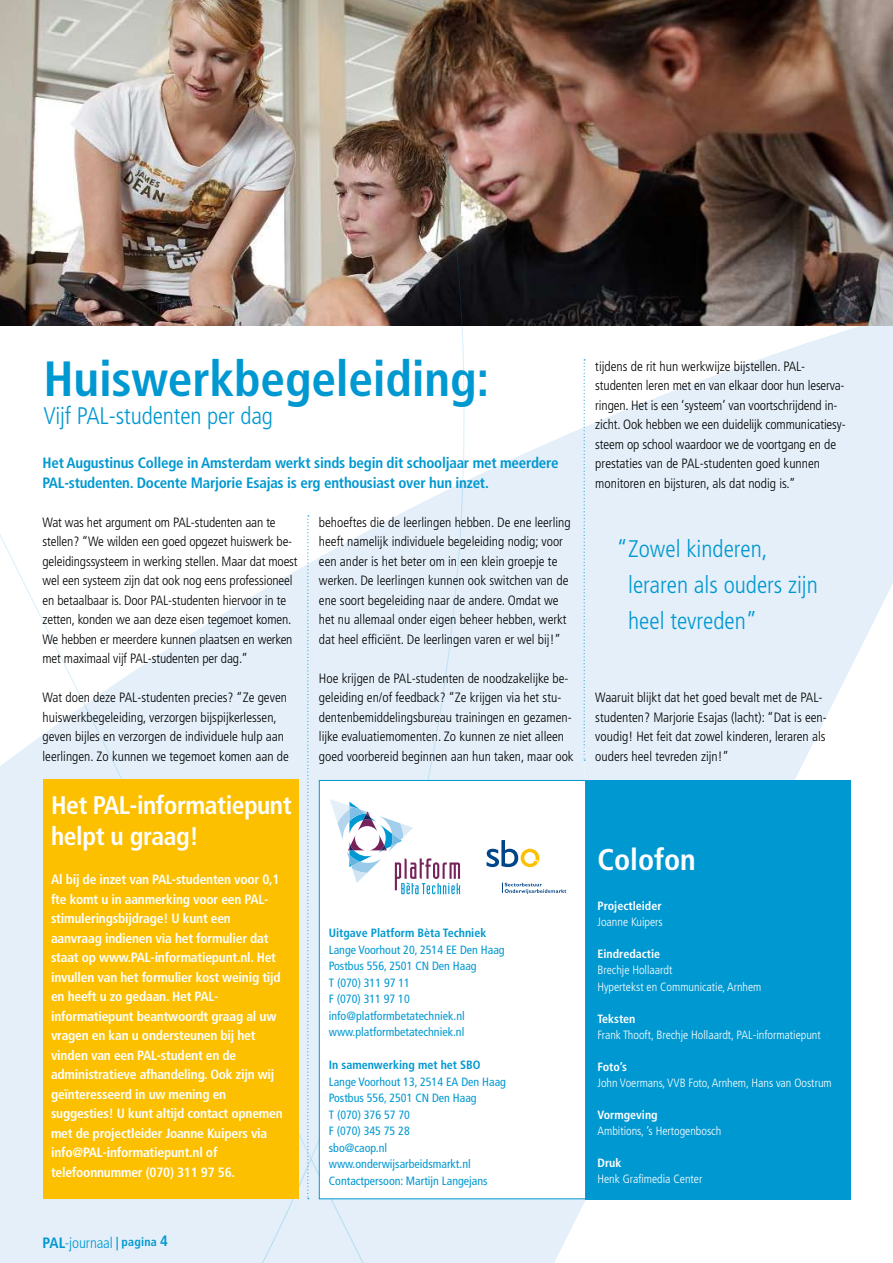
<style>
.page{position:relative;width:893px;height:1263px;background:#fff}
.page>*{position:absolute;margin:0;border:0;box-sizing:border-box;transform-origin:0 0}
.t1{font:700 condensed 49.5px "Frutiger";letter-spacing:-.005em;color:#0098d1}
.t2{font:700 condensed 30px "Frutiger";color:#fff}
.t3{font:700 condensed 25.5px/31.5px "Frutiger";letter-spacing:-.02em;color:#fff}
.t4{font:300 condensed 24px/36px "Frutiger";color:#0098d1}
.t5{font:700 condensed 15px/19.5px "Frutiger";letter-spacing:-.015em;color:#0098d1}
.t6{font:300 condensed 15px "Frutiger";letter-spacing:-.01em;color:#0098d1}
.t7{font:300 condensed 13.5px/19.5px "Frutiger";color:#000}
.t8{font:700 condensed 13.5px/19.5px "Frutiger";letter-spacing:-.015em;color:#fff}
.t9{font:condensed 12px/16.5px "Frutiger";color:#0098d1}
.t10{font:300 condensed 12px/16px "Frutiger";color:#fff}
.t11{font:700 condensed 12px "Frutiger";color:#fff}
.t12{font:700 condensed 12px "Frutiger";color:#0098d1}
.s1{font-weight:700}
.s2{font-weight:700;font-size:13.5px}
.s3{font-weight:700;font-size:12px}
</style>
<div class="page">
<img style="left:0;top:0;width:893px;height:1263px">
<div style="left:0;top:1157px;width:498px;height:106px;background:#e4eff9"></div>
<div style="left:43px;top:779px;width:255px;height:419px;background:#fcc000"></div>
<div style="left:585px;top:780px;width:265px;height:419px;background:#0098d1"></div>
<div style="left:319px;top:780px;width:267px;height:419px;background:#fff;border:1px solid #0098d1"></div>
<svg style="left:330px;top:799px;width:130px;height:95px"></svg>
<svg style="left:487px;top:840px;width:52px;height:27px"></svg>
<svg style="left:502px;top:882px;width:64px;height:12px"></svg>
<h1 class="t1" style="left:44px;top:349px;width:447px">Huiswerkbegeleiding:</h1>
<h3 class="t4" style="left:44px;top:398px;width:231px">Vijf PAL-studenten per dag</h3>
<p class="t5" style="left:43px;top:453px;width:518px">Het Augustinus College in Amsterdam werkt sinds begin dit schooljaar met meerdere<br>PAL-studenten. Docente Marjorie Esajas is erg enthousiast over hun inzet.</p>
<p class="t7" style="left:319px;top:512px;width:253px">behoeftes die de leerlingen hebben. De ene leerling heeft namelijk individuele begeleiding nodig; voor een ander is het beter om in een klein groepje te werken. De leerlingen kunnen ook switchen van de ene soort begeleiding naar de andere. Omdat we het nu allemaal onder eigen beheer hebben, werkt dat heel efficiënt. De leerlingen varen er wel bij!”</p>
<p class="t7" style="left:319px;top:668px;width:256px">Hoe krijgen de PAL-studenten de noodzakelijke be&shy;geleiding en/of feedback? “Ze krijgen via het stu&shy;dentenbemiddelingsbureau trainingen en gezamen&shy;lijke evaluatiemomenten. Zo kunnen ze niet alleen goed voorbereid beginnen aan hun taken, maar ook</p>
<p class="t7" style="left:43px;top:512px;width:257px">Wat was het argument om PAL-studenten aan te stellen? “We wilden een goed opgezet huiswerk be&shy;geleidingssysteem in werking stellen. Maar dat moest wel een systeem zijn dat ook nog eens professioneel en betaalbaar is. Door PAL-studenten hiervoor in te zetten, konden we aan deze eisen tegemoet komen.<br>We hebben er meerdere kunnen plaatsen en werken met maximaal vijf PAL-studenten per dag.”</p>
<p class="t7" style="left:43px;top:688px;width:248px">Wat doen deze PAL-studenten precies? “Ze geven huiswerkbegeleiding, verzorgen bijspijkerlessen, geven bijles en verzorgen de individuele hulp aan leerlingen. Zo kunnen we tegemoet komen aan de</p>
<h3 class="t3" style="left:51px;top:789px;width:242px">Het PAL-informatiepunt helpt u graag!</h3>
<p class="t8" style="left:51px;top:870px;width:233px">Al bij de inzet van PAL-studenten voor 0,1 fte komt u in aanmerking voor een PAL&shy;stimuleringsbijdrage! U kunt een aanvraag indienen via het formulier dat staat op www.PAL-informatiepunt.nl. Het invullen van het formulier kost weinig tijd en heeft u zo gedaan. Het PAL&shy;informatiepunt beantwoordt graag al uw vragen en kan u ondersteunen bij het vinden van een PAL-student en de administratieve afhandeling. Ook zijn wij geïnteresseerd in uw mening en suggesties! U kunt altijd contact opnemen met de projectleider Joanne Kuipers via info@PAL-informatiepunt.nl of telefoonnummer (070) 311 97 56.</p>
<p class="t6" style="left:43px;top:1234px;width:127px"><span class="s1">PAL</span>-journaal <span class="s2">|</span> <span class="s3">pagina</span> <span class="s1">4</span></p>
<p class="t12" style="left:329px;top:926px;width:159px">Uitgave Platform Bèta Techniek</p>
<p class="t9" style="left:329px;top:941px;width:177px">Lange Voorhout 20, 2514 EE Den Haag<br>Postbus 556, 2501 CN Den Haag<br>T (070) 311 97 11<br>F (070) 311 97 10 info@platformbetatechniek.nl www.platformbetatechniek.nl</p>
<p class="t12" style="left:329px;top:1058px;width:153px">In samenwerking met het SBO</p>
<p class="t9" style="left:329px;top:1073px;width:179px">Lange Voorhout 13, 2514 EA Den Haag<br>Postbus 556, 2501 CN Den Haag<br>T (070) 376 57 70<br>F (070) 345 75 28<br>sbo@caop.nl www.onderwijsarbeidsmarkt.nl<br>Contactpersoon: Martijn Langejans</p>
<p class="t7" style="left:595px;top:356px;width:252px">tijdens de rit hun werkwijze bijstellen. PAL&shy;studenten leren met en van elkaar door hun leserva&shy;ringen. Het is een ‘systeem’ van voortschrijdend in&shy;zicht. Ook hebben we een duidelijk communicatiesy&shy;steem op school waardoor we de voortgang en de prestaties van de PAL-studenten goed kunnen monitoren en bijsturen, als dat nodig is.”</p>
<h3 class="t4" style="left:628px;top:531px;width:191px;text-indent:-12px">“Zowel kinderen, leraren als ouders zijn heel tevreden”</h3>
<p class="t7" style="left:595px;top:688px;width:232px">Waaruit blijkt dat het goed bevalt met de PAL&shy;studenten? Marjorie Esajas (lacht): “Dat is een&shy;voudig! Het feit dat zowel kinderen, leraren als ouders heel tevreden zijn!”</p>
<h2 class="t2" style="left:597px;top:841px;width:100px">Colofon</h2>
<p class="t11" style="left:597px;top:899px;width:66px">Projectleider</p>
<p class="t10" style="left:597px;top:914px;width:67px">Joanne Kuipers</p>
<p class="t11" style="left:597px;top:947px;width:64px">Eindredactie</p>
<p class="t10" style="left:597px;top:962px;width:166px">Brechje Hollaardt<br>Hypertekst en Communicatie, Arnhem</p>
<p class="t11" style="left:597px;top:1011px;width:40px">Teksten</p>
<p class="t10" style="left:597px;top:1027px;width:225px">Frank Thooft, Brechje Hollaardt, PAL-informatiepunt</p>
<p class="t11" style="left:597px;top:1059px;width:31px">Foto’s</p>
<p class="t10" style="left:597px;top:1075px;width:236px">John Voermans, VVB Foto, Arnhem, Hans van Oostrum</p>
<p class="t11" style="left:597px;top:1107px;width:62px">Vormgeving</p>
<p class="t10" style="left:597px;top:1123px;width:125px">Ambitions, ’s Hertogenbosch</p>
<p class="t11" style="left:597px;top:1156px;width:26px">Druk</p>
<p class="t10" style="left:597px;top:1171px;width:106px">Henk Grafimedia Center</p>
</div>
